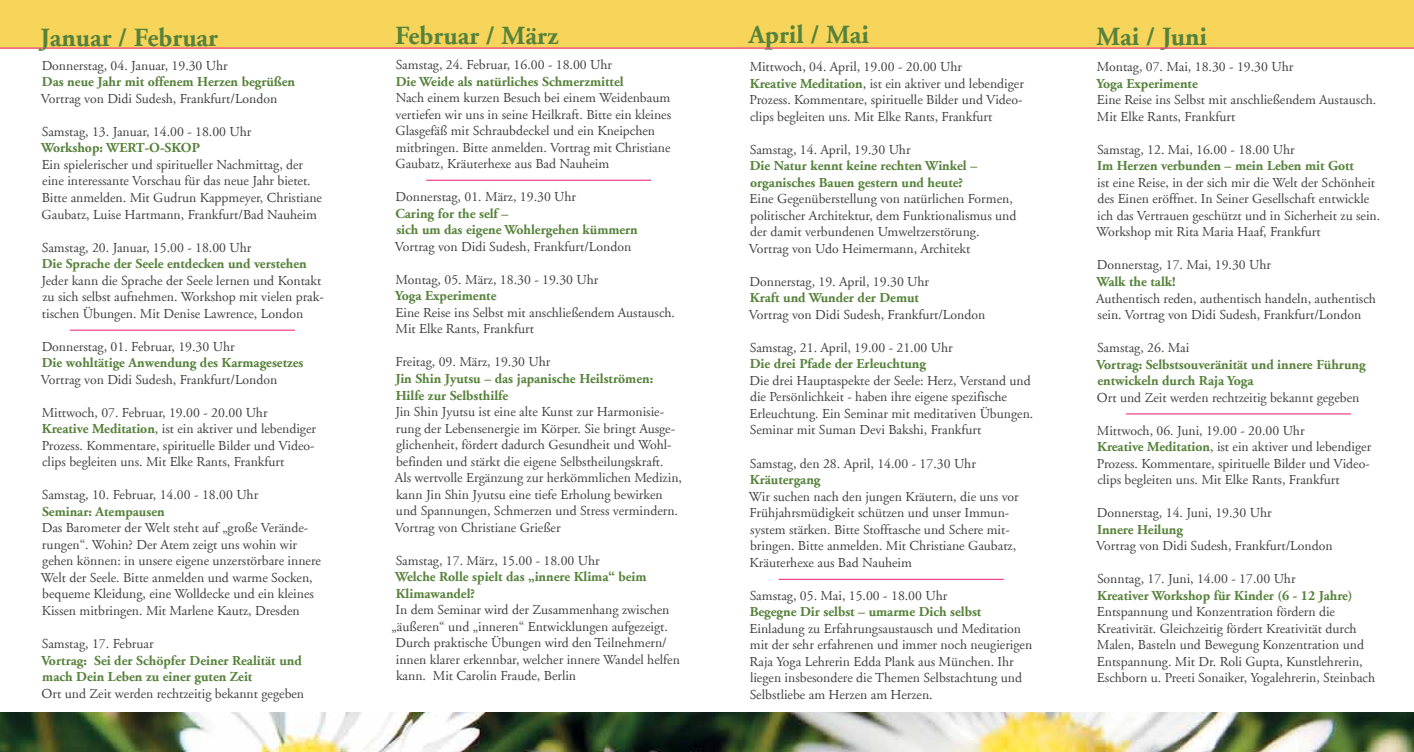
<style>
.page{position:relative;width:1414px;height:752px;background:#fff}
.page>*{position:absolute;margin:0;border:0;box-sizing:border-box;transform-origin:0 0}
.t1{font:700 26.25px "Adobe Garamond LT";color:#57823b}
.t2{font:13.75px/16.5px "Adobe Garamond LT";color:#414042}
.t3{font:700 13.75px/16.5px "Adobe Garamond LT";color:#57823b}
.s1{font-weight:700;color:#57823b}
</style>
<div class="page">
<div style="left:0;top:0;width:1414px;height:49px;background:#f6d55a"></div>
<img style="left:0;top:712px;width:1414px;height:39px">
<hr style="left:0;top:47px;width:1414px;height:2px;background:#ee478d">
<hr style="left:70px;top:329px;width:225px;height:1px;background:#ee478d">
<hr style="left:426px;top:179px;width:225px;height:2px;background:#ee478d">
<hr style="left:779px;top:578px;width:225px;height:1px;background:#ee478d">
<hr style="left:1126px;top:413px;width:225px;height:1px;background:#ee478d">
<h1 class="t1" style="left:40px;top:23px;width:179px">Januar / Februar</h1>
<h1 class="t1" style="left:395px;top:21px;width:165px">Februar / März</h1>
<h1 class="t1" style="left:749px;top:20px;width:122px">April / Mai</h1>
<h1 class="t1" style="left:1096px;top:22px;width:112px">Mai / Juni</h1>
<p class="t2" style="left:42px;top:58px;width:188px">Donnerstag, 04. Januar, 19.30 Uhr</p>
<p class="t3" style="left:42px;top:74px;width:255px">Das neue Jahr mit offenem Herzen begrüßen</p>
<p class="t2" style="left:41px;top:91px;width:238px">Vortrag von Didi Sudesh, Frankfurt/London</p>
<p class="t2" style="left:42px;top:124px;width:211px">Samstag, 13. Januar, 14.00 - 18.00 Uhr</p>
<p class="t3" style="left:41px;top:140px;width:160px">Workshop: WERT-O-SKOP</p>
<p class="t2" style="left:42px;top:157px;width:282px">Ein spielerischer und spiritueller Nachmittag, der eine interessante Vorschau für das neue Jahr bietet.<br>Bitte anmelden. Mit Gudrun Kappmeyer, Christiane Gaubatz, Luise Hartmann, Frankfurt/Bad Nauheim</p>
<p class="t2" style="left:42px;top:239px;width:211px">Samstag, 20. Januar, 15.00 - 18.00 Uhr</p>
<p class="t3" style="left:42px;top:255px;width:266px">Die Sprache der Seele entdecken und verstehen</p>
<p class="t2" style="left:41px;top:272px;width:284px">Jeder kann die Sprache der Seele lernen und Kontakt zu sich selbst aufnehmen. Workshop mit vielen prak&shy;tischen Übungen. Mit Denise Lawrence, London</p>
<p class="t2" style="left:42px;top:338px;width:194px">Donnerstag, 01. Februar, 19.30 Uhr</p>
<p class="t3" style="left:42px;top:354px;width:263px">Die wohltätige Anwendung des Karmagesetzes</p>
<p class="t2" style="left:41px;top:371px;width:238px">Vortrag von Didi Sudesh, Frankfurt/London</p>
<p class="t2" style="left:42px;top:404px;width:276px">Mittwoch, 07. Februar, 19.00 - 20.00 Uhr <span class="s1">Kreative Meditation</span>, ist ein aktiver und lebendiger Prozess. Kommentare, spirituelle Bilder und Video&shy;clips begleiten uns. Mit Elke Rants, Frankfurt</p>
<p class="t2" style="left:42px;top:487px;width:218px">Samstag, 10. Februar, 14.00 - 18.00 Uhr</p>
<p class="t3" style="left:42px;top:503px;width:124px">Seminar: Atempausen</p>
<p class="t2" style="left:41px;top:520px;width:282px">Das Barometer der Welt steht auf „große Verände&shy;rungen“. Wohin? Der Atem zeigt uns wohin wir gehen können: in unsere eigene unzerstörbare innere Welt der Seele. Bitte anmelden und warme Socken, bequeme Kleidung, eine Wolldecke und ein kleines Kissen mitbringen. Mit Marlene Kautz, Dresden</p>
<p class="t2" style="left:42px;top:635px;width:113px">Samstag, 17. Februar</p>
<p class="t3" style="left:41px;top:651px;width:262px">Vortrag: Sei der Schöpfer Deiner Realität und mach Dein Leben zu einer guten Zeit</p>
<p class="t2" style="left:42px;top:685px;width:264px">Ort und Zeit werden rechtzeitig bekannt gegeben</p>
<p class="t2" style="left:396px;top:57px;width:218px">Samstag, 24. Februar, 16.00 - 18.00 Uhr</p>
<p class="t3" style="left:396px;top:73px;width:229px">Die Weide als natürliches Schmerzmittel</p>
<p class="t2" style="left:395px;top:90px;width:277px">Nach einem kurzen Besuch bei einem Weidenbaum vertiefen wir uns in seine Heilkraft. Bitte ein kleines Glasgefäß mit Schraubdeckel und ein Kneipchen mitbringen. Bitte anmelden. Vortrag mit Christiane Gaubatz, Kräuterhexe aus Bad Nauheim</p>
<p class="t2" style="left:396px;top:189px;width:182px">Donnerstag, 01. März, 19.30 Uhr</p>
<p class="t3" style="left:396px;top:205px;width:244px">Caring for the self –<br>sich um das eigene Wohlergehen kümmern</p>
<p class="t2" style="left:395px;top:238px;width:238px">Vortrag von Didi Sudesh, Frankfurt/London</p>
<p class="t2" style="left:396px;top:271px;width:204px">Montag, 05. März, 18.30 - 19.30 Uhr</p>
<p class="t3" style="left:395px;top:288px;width:103px">Yoga Experimente</p>
<p class="t2" style="left:396px;top:304px;width:281px">Eine Reise ins Selbst mit anschließendem Austausch.<br>Mit Elke Rants, Frankfurt</p>
<p class="t2" style="left:396px;top:354px;width:156px">Freitag, 09. März, 19.30 Uhr</p>
<p class="t3" style="left:395px;top:370px;width:259px">Jin Shin Jyutsu – das japanische Heilströmen:<br>Hilfe zur Selbsthilfe</p>
<p class="t2" style="left:395px;top:403px;width:289px">Jin Shin Jyutsu ist eine alte Kunst zur Harmonisie&shy;rung der Lebensenergie im Körper. Sie bringt Ausge&shy;glichenheit, fördert dadurch Gesundheit und Wohl&shy;befinden und stärkt die eigene Selbstheilungskraft.<br>Als wertvolle Ergänzung zur herkömmlichen Medizin, kann Jin Shin Jyutsu eine tiefe Erholung bewirken und Spannungen, Schmerzen und Stress vermindern.<br>Vortrag von Christiane Grießer</p>
<p class="t2" style="left:396px;top:552px;width:206px">Samstag, 17. März, 15.00 - 18.00 Uhr</p>
<p class="t3" style="left:395px;top:568px;width:253px">Welche Rolle spielt das „innere Klima“ beim<br>Klimawandel?</p>
<p class="t2" style="left:396px;top:601px;width:275px">In dem Seminar wird der Zusammenhang zwischen</p>
<p class="t2" style="left:392px;top:618px;width:278px">„äußeren“ und „inneren“ Entwicklungen aufgezeigt.</p>
<p class="t2" style="left:396px;top:634px;width:273px">Durch praktische Übungen wird den Teilnehmern/</p>
<p class="t2" style="left:396px;top:651px;width:286px">innen klarer erkennbar, welcher innere Wandel helfen</p>
<p class="t2" style="left:396px;top:667px;width:182px">kann. Mit Carolin Fraude, Berlin</p>
<p class="t2" style="left:750px;top:59px;width:276px">Mittwoch, 04. April, 19.00 - 20.00 Uhr<br><span class="s1">Kreative Meditation</span>, ist ein aktiver und lebendiger Prozess. Kommentare, spirituelle Bilder und Video&shy;clips begleiten uns. Mit Elke Rants, Frankfurt</p>
<p class="t2" style="left:750px;top:141px;width:162px">Samstag, 14. April, 19.30 Uhr</p>
<p class="t3" style="left:750px;top:158px;width:229px">Die Natur kennt keine rechten Winkel – organisches Bauen gestern und heute?</p>
<p class="t2" style="left:749px;top:191px;width:269px">Eine Gegenüberstellung von natürlichen Formen, politischer Architektur, dem Funktionalismus und der damit verbundenen Umweltzerstörung.<br>Vortrag von Udo Heimermann, Architekt</p>
<p class="t2" style="left:750px;top:273px;width:181px">Donnerstag, 19. April, 19.30 Uhr</p>
<p class="t3" style="left:750px;top:290px;width:171px">Kraft und Wunder der Demut</p>
<p class="t2" style="left:749px;top:306px;width:238px">Vortrag von Didi Sudesh, Frankfurt/London</p>
<p class="t2" style="left:750px;top:339px;width:205px">Samstag, 21. April, 19.00 - 21.00 Uhr</p>
<p class="t3" style="left:750px;top:356px;width:178px">Die drei Pfade der Erleuchtung</p>
<p class="t2" style="left:749px;top:372px;width:285px">Die drei Hauptaspekte der Seele: Herz, Verstand und die Persönlichkeit - haben ihre eigene spezifische Erleuchtung. Ein Seminar mit meditativen Übungen.<br>Seminar mit Suman Devi Bakshi, Frankfurt</p>
<p class="t2" style="left:750px;top:455px;width:228px">Samstag, den 28. April, 14.00 - 17.30 Uhr</p>
<p class="t3" style="left:750px;top:471px;width:72px">Kräutergang</p>
<p class="t2" style="left:749px;top:488px;width:272px">Wir suchen nach den jungen Kräutern, die uns vor Frühjahrsmüdigkeit schützen und unser Immun&shy;system stärken. Bitte Stofftasche und Schere mit&shy;bringen. Bitte anmelden. Mit Christiane Gaubatz, Kräuterhexe aus Bad Nauheim</p>
<p class="t2" style="left:750px;top:587px;width:199px">Samstag, 05. Mai, 15.00 - 18.00 Uhr</p>
<p class="t3" style="left:750px;top:603px;width:233px">Begegne Dir selbst – umarme Dich selbst</p>
<p class="t2" style="left:749px;top:620px;width:284px">Einladung zu Erfahrungsaustausch und Meditation mit der sehr erfahrenen und immer noch neugierigen Raja Yoga Lehrerin Edda Plank aus München. Ihr liegen insbesondere die Themen Selbstachtung und Selbstliebe am Herzen am Herzen.</p>
<p class="t2" style="left:1097px;top:59px;width:198px">Montag, 07. Mai, 18.30 - 19.30 Uhr</p>
<p class="t3" style="left:1096px;top:75px;width:103px">Yoga Experimente</p>
<p class="t2" style="left:1097px;top:92px;width:281px">Eine Reise ins Selbst mit anschließendem Austausch.<br>Mit Elke Rants, Frankfurt</p>
<p class="t2" style="left:1097px;top:141px;width:199px">Samstag, 12. Mai, 16.00 - 18.00 Uhr</p>
<p class="t3" style="left:1097px;top:158px;width:258px">Im Herzen verbunden – mein Leben mit Gott</p>
<p class="t2" style="left:1096px;top:174px;width:286px">ist eine Reise, in der sich mir die Welt der Schönheit des Einen eröffnet. In Seiner Gesellschaft entwickle ich das Vertrauen geschützt und in Sicherheit zu sein.<br>Workshop mit Rita Maria Haaf, Frankfurt</p>
<p class="t2" style="left:1097px;top:257px;width:176px">Donnerstag, 17. Mai, 19.30 Uhr</p>
<p class="t3" style="left:1096px;top:273px;width:81px">Walk the talk!</p>
<p class="t2" style="left:1096px;top:290px;width:281px">Authentisch reden, authentisch handeln, authentisch sein. Vortrag von Didi Sudesh, Frankfurt/London</p>
<p class="t2" style="left:1097px;top:339px;width:94px">Samstag, 26. Mai</p>
<p class="t3" style="left:1096px;top:356px;width:271px">Vortrag: Selbstsouveränität und innere Führung entwickeln durch Raja Yoga</p>
<p class="t2" style="left:1097px;top:389px;width:264px">Ort und Zeit werden rechtzeitig bekannt gegeben</p>
<p class="t2" style="left:1097px;top:422px;width:276px">Mittwoch, 06. Juni, 19.00 - 20.00 Uhr<br><span class="s1">Kreative Meditation</span>, ist ein aktiver und lebendiger Prozess. Kommentare, spirituelle Bilder und Video&shy;clips begleiten uns. Mit Elke Rants, Frankfurt</p>
<p class="t2" style="left:1097px;top:504px;width:176px">Donnerstag, 14. Juni, 19.30 Uhr</p>
<p class="t3" style="left:1097px;top:521px;width:88px">Innere Heilung</p>
<p class="t2" style="left:1096px;top:537px;width:238px">Vortrag von Didi Sudesh, Frankfurt/London</p>
<p class="t2" style="left:1097px;top:570px;width:200px">Sonntag, 17. Juni, 14.00 - 17.00 Uhr</p>
<p class="t3" style="left:1097px;top:587px;width:257px">Kreativer Workshop für Kinder (6 - 12 Jahre)</p>
<p class="t2" style="left:1097px;top:603px;width:280px">Entspannung und Konzentration fördern die Kreativität. Gleichzeitig fördert Kreativität durch Malen, Basteln und Bewegung Konzentration und Entspannung. Mit Dr. Roli Gupta, Kunstlehrerin, Eschborn u. Preeti Sonaiker, Yogalehrerin, Steinbach</p>
</div>
